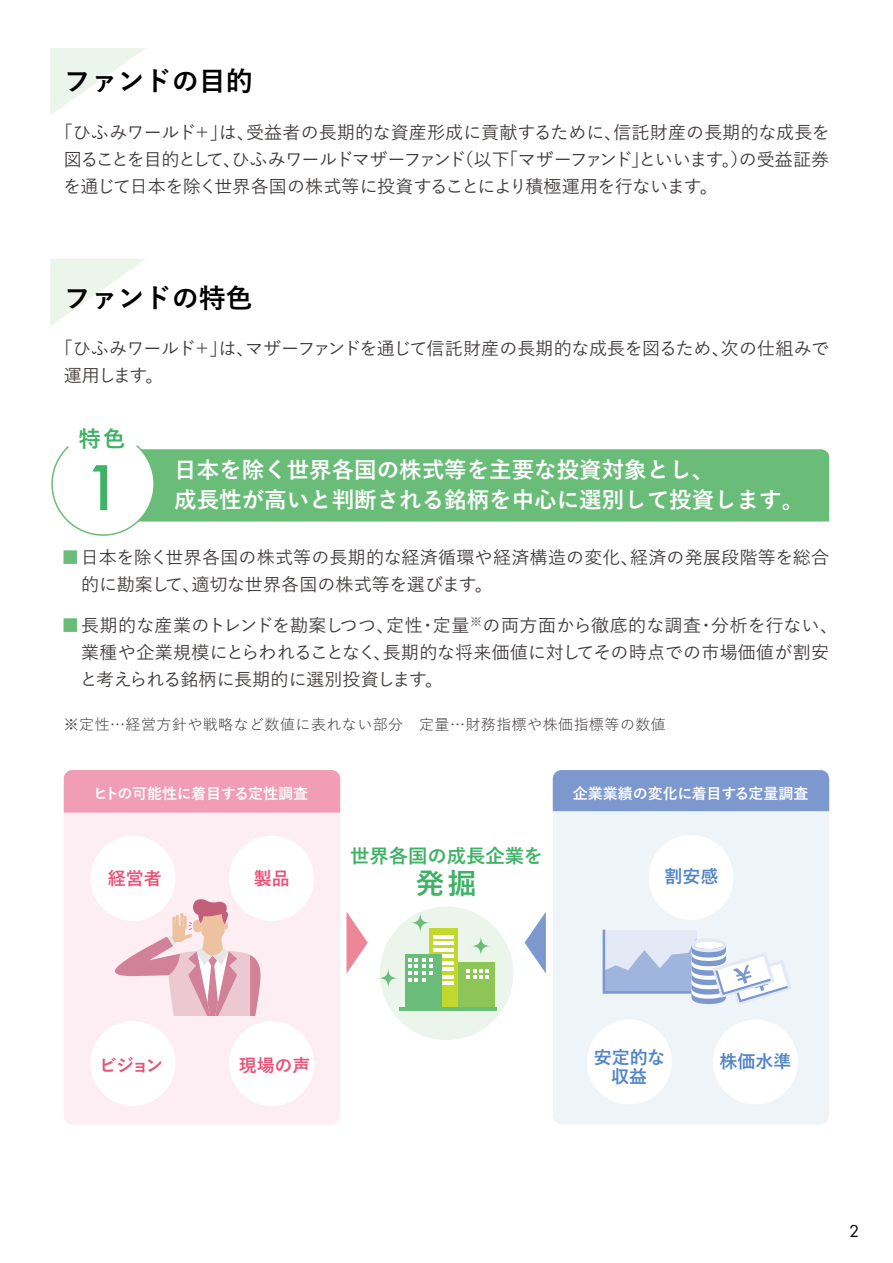
<style>
.page{position:relative;width:893px;height:1263px;background:#fff}
.page>*{position:absolute;margin:0;border:0;box-sizing:border-box;transform-origin:0 0}
.t1{font:500 67.5px "Futura PT";color:#3fb266}
.t2{font:700 29.1px "Yu Go Pr 6 N";color:#3fb266}
.t3{font:700 27px "Yu Go Pr 6 N";color:#000}
.t4{font:700 22.5px/30px "Yu Go Pr 6 N";color:#fff}
.t5{font:700 22.5px "Yu Go Pr 6 N";color:#3fb266}
.t6{font:700 19.35px "Yu Go Pr 6 N";color:#3fb266}
.t7{font:500 18px/27px "Yu Go Pr 6 N";letter-spacing:.005em;color:#3e3a39}
.t8{font:500 18px/27px "Yu Go Pr 6 N";letter-spacing:-.025em;color:#3e3a39}
.t9{font:700 18px "Yu Go Pr 6 N";letter-spacing:-.005em;color:#e95377}
.t10{font:700 18px/19.5px "Yu Go Pr 6 N";color:#5185c5;text-align:center}
.t11{font:18px "Futura PT";color:#000}
.t12{font:15px "Yu Go Pr 6 N";letter-spacing:.03em;color:#3e3a39}
.t13{font:700 15px "Yu Go Pr 6 N";letter-spacing:-.01em;color:#fff}
.s1{color:#6abd79}
</style>
<div class="page">
<div style="left:156px;top:449px;width:673px;height:72px;background:#6abd79"></div>
<svg style="left:51px;top:445px;width:105px;height:91px"></svg>
<div style="left:380px;top:906px;width:133px;height:134px;background:#ebf5ec;border-radius:50%"></div>
<div style="left:64px;top:770px;width:276px;height:355px;background:#fdeef3;border-radius:8px"></div>
<div style="left:229px;top:836px;width:85px;height:85px;background:#fff;border-radius:50%"></div>
<svg style="left:50px;top:48px;width:96px;height:67px"></svg>
<svg style="left:50px;top:259px;width:95px;height:67px"></svg>
<div style="left:64px;top:770px;width:276px;height:43px;background:#f19db5"></div>
<div style="left:229px;top:1021px;width:85px;height:85px;background:#fff;border-radius:50%"></div>
<div style="left:90px;top:1021px;width:85px;height:85px;background:#fff;border-radius:50%"></div>
<div style="left:90px;top:836px;width:85px;height:85px;background:#fff;border-radius:50%"></div>
<svg style="left:101px;top:899px;width:160px;height:116px"></svg>
<div style="left:553px;top:770px;width:276px;height:355px;background:#eef4f7;border-radius:10px"></div>
<div style="left:553px;top:770px;width:276px;height:41px;background:#7c98ce"></div>
<div style="left:713px;top:1019px;width:85px;height:85px;background:#fff;border-radius:50%"></div>
<div style="left:648px;top:835px;width:85px;height:85px;background:#fff;border-radius:50%"></div>
<div style="left:587px;top:1019px;width:85px;height:85px;background:#fff;border-radius:50%"></div>
<svg style="left:603px;top:930px;width:188px;height:75px"></svg>
<div style="left:454px;top:963px;width:40px;height:46px;background:#8dc556"></div>
<div style="left:429px;top:928px;width:29px;height:81px;background:#c3d82d"></div>
<hr style="left:433px;top:935px;width:21px;height:3px;background:#fff">
<hr style="left:433px;top:941px;width:21px;height:4px;background:#fff">
<hr style="left:433px;top:948px;width:21px;height:4px;background:#fff">
<hr style="left:433px;top:954px;width:21px;height:4px;background:#fff">
<hr style="left:433px;top:961px;width:21px;height:3px;background:#fff">
<hr style="left:433px;top:967px;width:21px;height:4px;background:#fff">
<hr style="left:433px;top:975px;width:21px;height:4px;background:#fff">
<hr style="left:433px;top:981px;width:21px;height:4px;background:#fff">
<div style="left:405px;top:954px;width:36px;height:55px;background:#6abd79"></div>
<svg style="left:467px;top:969px;width:22px;height:10px"></svg>
<svg style="left:408px;top:958px;width:24px;height:23px"></svg>
<svg style="left:470px;top:935px;width:22px;height:22px"></svg>
<svg style="left:409px;top:912px;width:22px;height:22px"></svg>
<svg style="left:377px;top:967px;width:22px;height:22px"></svg>
<hr style="left:400px;top:1007px;width:97px;height:3px;background:#6abd79">
<svg style="left:525px;top:912px;width:21px;height:61px"></svg>
<svg style="left:346px;top:912px;width:22px;height:61px"></svg>
<h3 class="t3" style="left:64px;top:66px;width:191px">ファンドの目的</h3>
<p class="t7" style="left:63px;top:116px;width:768px;text-align:justify;text-indent:-8px">「ひふみワールド＋」は、受益者の長期的な資産形成に貢献するために、信託財産の長期的な成長を図ることを目的として、ひふみワールドマザーファンド（以下「マザーファンド」といいます。）の受益証券を通じて日本を除く世界各国の株式等に投資することにより積極運用を行ないます。</p>
<h3 class="t3" style="left:64px;top:283px;width:191px">ファンドの特色</h3>
<p class="t8" style="left:64px;top:333px;width:767px;text-indent:-9px">「ひふみワールド＋」は、マザーファンドを通じて信託財産の長期的な成長を図るため、次の仕組みで運用します。</p>
<p class="t5" style="left:78px;top:426px;width:49px">特色</p>
<h1 class="t1" style="left:83px;top:447px;width:40px">1</h1>
<p class="t4" style="left:174px;top:455px;width:632px">日本を除く世界各国の株式等を主要な投資対象とし、<br>成長性が高いと判断される銘柄を中心に選別して投資します。</p>
<p class="t7" style="left:81px;top:542px;width:749px;text-indent:-19px"><span class="s1">■</span> 日本を除く世界各国の株式等の長期的な経済循環や経済構造の変化、経済の発展段階等を総合的に勘案して、適切な世界各国の株式等を選びます。</p>
<p class="t7" style="left:80px;top:609px;width:760px;text-indent:-18px"><span class="s1">■</span> 長期的な産業のトレンドを勘案しつつ、定性・定量<sup>※</sup>の両方面から徹底的な調査・分析を行ない、業種や企業規模にとらわれることなく、長期的な将来価値に対してその時点での市場価値が割安と考えられる銘柄に長期的に選別投資します。</p>
<p class="t12" style="left:64px;top:710px;width:604px">※定性…経営方針や戦略など数値に表れない部分　定量…財務指標や株価指標等の数値</p>
<p class="t13" style="left:93px;top:785px;width:216px">ヒトの可能性に着目する定性調査</p>
<p class="t9" style="left:108px;top:868px;width:55px">経営者</p>
<p class="t9" style="left:254px;top:868px;width:37px">製品</p>
<p class="t6" style="left:350px;top:844px;width:194px">世界各国の成長企業を</p>
<h2 class="t2" style="left:415px;top:867px;width:63px">発掘</h2>
<p class="t13" style="left:573px;top:785px;width:237px">企業業績の変化に着目する定量調査</p>
<p class="t10" style="left:664px;top:867px;width:55px">割安感</p>
<p class="t9" style="left:99px;top:1055px;width:66px">ビジョン</p>
<p class="t9" style="left:239px;top:1055px;width:73px">現場の声</p>
<p class="t10" style="left:594px;top:1048px;width:73px">安定的な収益</p>
<p class="t10" style="left:719px;top:1052px;width:73px">株価水準</p>
<p class="t11" style="left:849px;top:1220px;width:12px">2</p>
</div>
